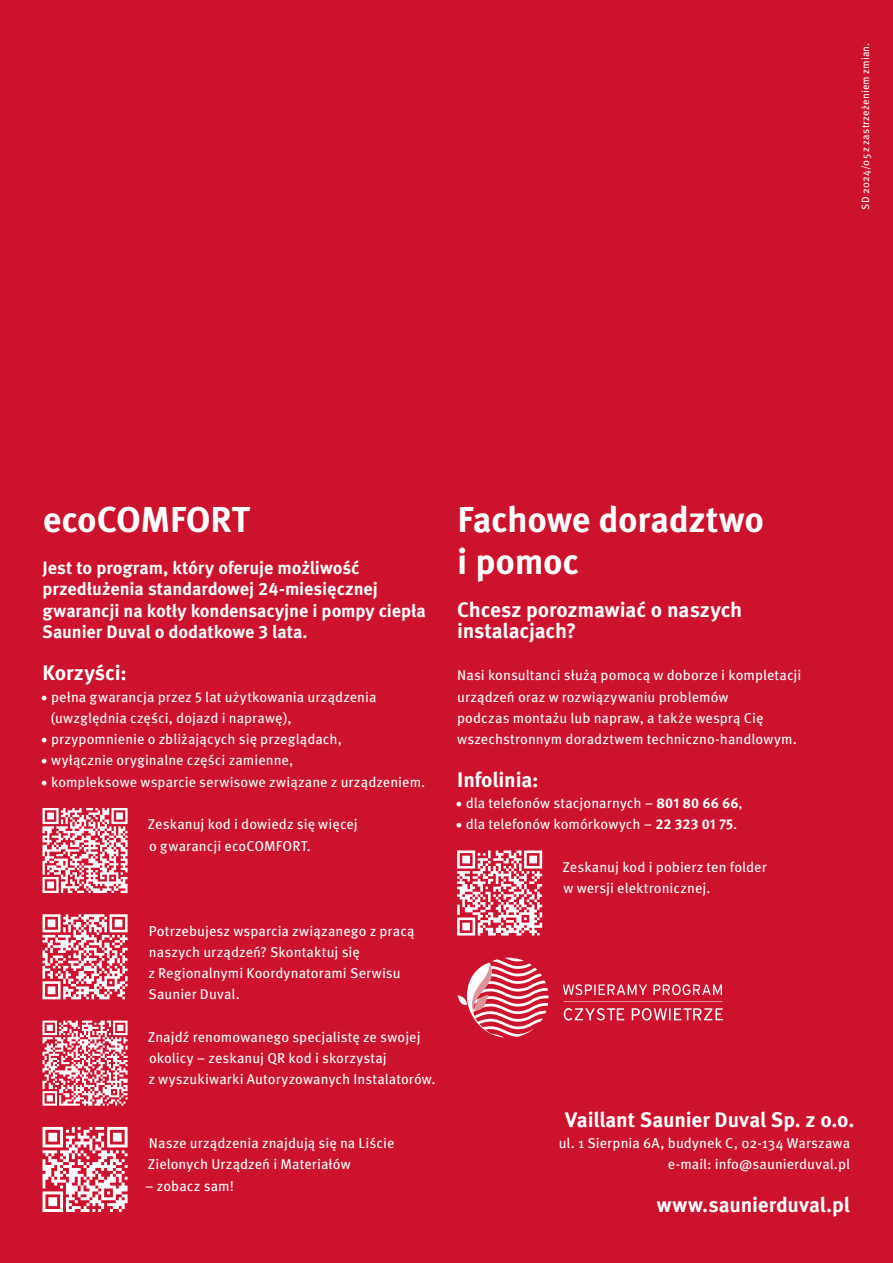
<style>
.page{position:relative;width:893px;height:1263px;background:#cd122d}
.page>*{position:absolute;margin:0;border:0;box-sizing:border-box;transform-origin:0 0}
.t1{font:700 36px/42.5px "Meta Pro";letter-spacing:-.01em;color:#fff}
.t2{font:700 21px/21.3px "Meta Pro";letter-spacing:-.01em;color:#fff}
.t3{font:700 18px/21.3px "Meta Pro";letter-spacing:-.005em;color:#fff}
.t4{font:14.25px/21.3px "Meta Pro";letter-spacing:.005em;color:#fff}
.t5{font:10.5px "Meta Pro";letter-spacing:.02em;color:#fff}
.s1{font-family:"Minion Pro";font-size:18px}
.s2{font-weight:700}
</style>
<div class="page">
<svg style="left:457px;top:958px;width:91px;height:79px"></svg>
<svg style="left:563px;top:984px;width:160px;height:36px"></svg>
<svg style="left:43px;top:914px;width:85px;height:85px"></svg>
<svg style="left:43px;top:1020px;width:85px;height:86px"></svg>
<svg style="left:43px;top:1127px;width:85px;height:85px"></svg>
<svg style="left:457px;top:850px;width:85px;height:85px"></svg>
<svg style="left:43px;top:808px;width:85px;height:85px"></svg>
<p class="t5" style="left:857px;top:210px;width:169px;rotate:-90deg">SD 2024/05 z zastrzeżeniem zmian.</p>
<h1 class="t1" style="left:43px;top:495px;width:209px">ecoCOMFORT</h1>
<p class="t3" style="left:42px;top:556px;width:385px">Jest to program, który oferuje możliwość przedłużenia standardowej 24-miesięcznej gwarancji na kotły kondensacyjne i pompy ciepła Saunier Duval o dodatkowe 3 lata.</p>
<h2 class="t2" style="left:43px;top:661px;width:86px">Korzyści:</h2>
<p class="t4" style="left:51px;top:685px;width:327px;text-indent:-10px"><span class="s1">•</span> pełna gwarancja przez 5 lat użytkowania urządzenia (uwzględnia części, dojazd i naprawę),</p>
<p class="t4" style="left:41px;top:728px;width:303px"><span class="s1">•</span> przypomnienie o zbliżających się przeglądach,</p>
<p class="t4" style="left:41px;top:749px;width:254px"><span class="s1">•</span> wyłącznie oryginalne części zamienne,</p>
<p class="t4" style="left:41px;top:770px;width:386px"><span class="s1">•</span> kompleksowe wsparcie serwisowe związane z urządzeniem.</p>
<p class="t4" style="left:148px;top:813px;width:212px">Zeskanuj kod i dowiedz się więcej o gwarancji ecoCOMFORT.</p>
<p class="t4" style="left:148px;top:919px;width:268px">Potrzebujesz wsparcia związanego z pracą naszych urządzeń? Skontaktuj się<br>z Regionalnymi Koordynatorami Serwisu Saunier Duval.</p>
<p class="t4" style="left:148px;top:1025px;width:289px">Znajdź renomowanego specjalistę ze swojej okolicy – zeskanuj QR kod i skorzystaj<br>z wyszukiwarki Autoryzowanych Instalatorów.</p>
<p class="t4" style="left:148px;top:1132px;width:248px">Nasze urządzenia znajdują się na Liście<br>Zielonych Urządzeń i Materiałów</p>
<p class="t4" style="left:145px;top:1174px;width:90px">– zobacz sam!</p>
<h1 class="t1" style="left:457px;top:495px;width:308px">Fachowe doradztwo i pomoc</h1>
<h2 class="t2" style="left:457px;top:597px;width:287px">Chcesz porozmawiać o naszych instalacjach?</h2>
<p class="t4" style="left:457px;top:664px;width:346px">Nasi konsultanci służą pomocą w doborze i kompletacji urządzeń oraz w rozwiązywaniu problemów<br>podczas montażu lub napraw, a także wesprą Cię wszechstronnym doradztwem techniczno-handlowym.</p>
<h2 class="t2" style="left:457px;top:767px;width:83px">Infolinia:</h2>
<p class="t4" style="left:455px;top:791px;width:289px"><span class="s1">•</span> dla telefonów stacjonarnych – <span class="s2">801 80 66 66</span>,</p>
<p class="t4" style="left:455px;top:813px;width:283px"><span class="s1">•</span> dla telefonów komórkowych – <span class="s2">22 323 01 75</span>.</p>
<p class="t4" style="left:562px;top:855px;width:206px">Zeskanuj kod i pobierz ten folder w wersji elektronicznej.</p>
<h2 class="t2" style="left:565px;top:1107px;width:291px">Vaillant Saunier Duval Sp. z o.o.</h2>
<p class="t4" style="left:559px;top:1131px;width:293px;text-align:right">ul. 1 Sierpnia 6A, budynek C, 02-134 Warszawa e-mail: info@saunierduval.pl</p>
<h2 class="t2" style="left:657px;top:1193px;width:195px">www.saunierduval.pl</h2>
</div>
